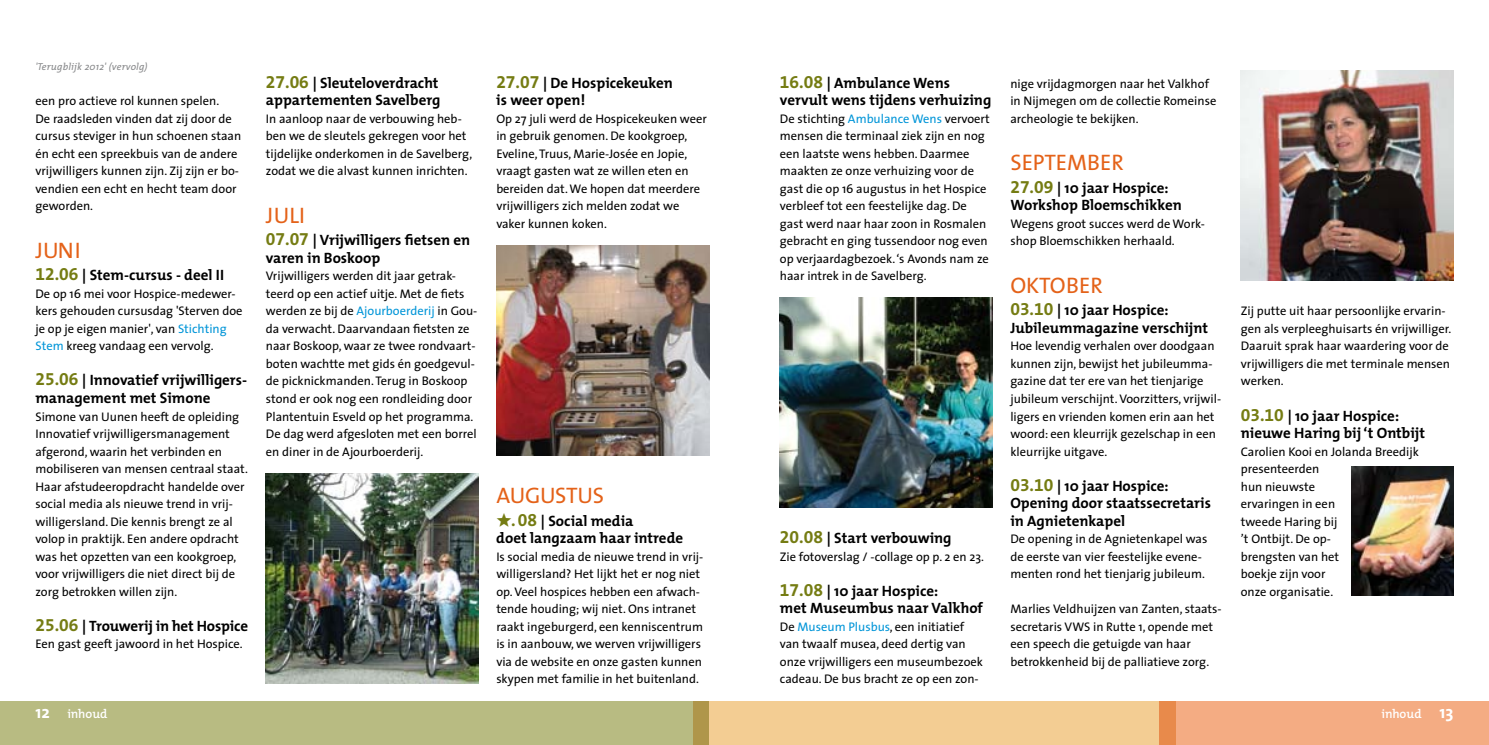
<style>
.page{position:relative;width:1489px;height:745px;background:#fff}
.page>*{position:absolute;margin:0;border:0;box-sizing:border-box;transform-origin:0 0}
.t1{font:22.5px "The Mix";letter-spacing:.01em;color:#e46219}
.t2{font:700 15px/17.5px "The Mix";color:#000}
.t3{font:12.5px/17.5px "The Sans";color:#000}
.t4{font:600 12.5px "The Mix";color:#fff}
.t5{font:italic 10px "The Mix";letter-spacing:.02em;color:#87888a}
.s1{font-family:"The Mix Bold Expert";font-weight:400;font-size:17.5px;color:#757c13}
.s2{color:#0095d8}
.s3{font-weight:700;font-size:17.5px}
</style>
<div class="page">
<div style="left:693px;top:700px;width:482px;height:44px;background:#f3cd93"></div>
<div style="left:1158px;top:700px;width:330px;height:44px;background:#f4ac83"></div>
<div style="left:0;top:700px;width:709px;height:44px;background:#b8bb82"></div>
<img style="left:266px;top:473px;width:212px;height:209px">
<img style="left:496px;top:245px;width:213px;height:210px">
<img style="left:780px;top:298px;width:212px;height:209px">
<img style="left:1240px;top:70px;width:213px;height:210px">
<img style="left:1351px;top:466px;width:102px;height:129px">
<p class="t5" style="left:35px;top:58px;width:114px">'Terugblijk 2012' (vervolg)</p>
<p class="t3" style="left:35px;top:92px;width:207px">een pro actieve rol kunnen spelen.<br>De raadsleden vinden dat zij door de cursus steviger in hun schoenen staan én echt een spreekbuis van de andere vrijwilligers kunnen zijn. Zij zijn er bo&shy;vendien een echt en hecht team door geworden.</p>
<h1 class="t1" style="left:35px;top:231px;width:43px">JUNI</h1>
<p class="t2" style="left:35px;top:266px;width:190px"><span class="s1">12.06</span> | Stem-cursus - deel II</p>
<p class="t3" style="left:35px;top:284px;width:209px">De op 16 mei voor Hospice-medewer&shy;kers gehouden cursusdag 'Sterven doe je op je eigen manier', van <span class="s2">Stichting Stem</span> kreeg vandaag een vervolg.</p>
<p class="t2" style="left:35px;top:371px;width:213px"><span class="s1">25.06</span> | Innovatief vrijwilligers&shy;management met Simone</p>
<p class="t3" style="left:35px;top:407px;width:214px">Simone van Uunen heeft de opleiding Innovatief vrijwilligersmanagement afgerond, waarin het verbinden en mobiliseren van mensen centraal staat.<br>Haar afstudeeropdracht handelde over social media als nieuwe trend in vrij&shy;willigersland. Die kennis brengt ze al volop in praktijk. Een andere opdracht was het opzetten van een kookgroep, voor vrijwilligers die niet direct bij de zorg betrokken willen zijn.</p>
<p class="t2" style="left:35px;top:616px;width:214px"><span class="s1">25.06</span> | Trouwerij in het Hospice</p>
<p class="t3" style="left:35px;top:634px;width:209px">Een gast geeft jawoord in het Hospice.</p>
<p class="t2" style="left:266px;top:73px;width:176px"><span class="s1">27.06</span> | Sleuteloverdracht appartementen Savelberg</p>
<p class="t3" style="left:266px;top:109px;width:208px">In aanloop naar de verbouwing heb&shy;ben we de sleutels gekregen voor het tijdelijke onderkomen in de Savelberg, zodat we die alvast kunnen inrichten.</p>
<h1 class="t1" style="left:266px;top:196px;width:18px">JULI</h1>
<p class="t2" style="left:266px;top:231px;width:206px"><span class="s1">07.07</span> | Vrijwilligers fietsen en varen in Boskoop</p>
<p class="t3" style="left:266px;top:267px;width:213px">Vrijwilligers werden dit jaar getrak&shy;teerd op een actief uitje. Met de fiets werden ze bij de <span class="s2">Ajourboerderij</span> in Gou&shy;da verwacht. Daarvandaan fietsten ze naar Boskoop, waar ze twee rondvaart&shy;boten wachtte met gids én goedgevul&shy;de picknickmanden. Terug in Boskoop stond er ook nog een rondleiding door Plantentuin Esveld op het programma.<br>De dag werd afgesloten met een borrel en diner in de Ajourboerderij.</p>
<p class="t2" style="left:496px;top:73px;width:178px"><span class="s1">27.07</span> | De Hospicekeuken is weer open!</p>
<p class="t3" style="left:496px;top:109px;width:212px">Op 27 juli werd de Hospicekeuken weer in gebruik genomen. De kookgroep, Eveline, Truus, Marie-Josée en Jopie, vraagt gasten wat ze willen eten en bereiden dat. We hopen dat meerdere vrijwilligers zich melden zodat we vaker kunnen koken.</p>
<h1 class="t1" style="left:496px;top:476px;width:109px">AUGUSTUS</h1>
<p class="t2" style="left:496px;top:511px;width:188px"><span class="s1">?.08</span> | Social media<br>doet langzaam haar intrede</p>
<p class="t3" style="left:496px;top:547px;width:208px">Is social media de nieuwe trend in vrij&shy;willigersland? Het lijkt het er nog niet op. Veel hospices hebben een afwach&shy;tende houding; wij niet. Ons intranet raakt ingeburgerd, een kenniscentrum is in aanbouw, we werven vrijwilligers via de website en onze gasten kunnen skypen met familie in het buitenland.</p>
<p class="t2" style="left:780px;top:73px;width:213px"><span class="s1">16.08</span> | Ambulance Wens vervult wens tijdens verhuizing</p>
<p class="t3" style="left:780px;top:109px;width:211px">De stichting <span class="s2">Ambulance Wens</span> vervoert mensen die terminaal ziek zijn en nog een laatste wens hebben. Daarmee maakten ze onze verhuizing voor de gast die op 16 augustus in het Hospice verbleef tot een feestelijke dag. De gast werd naar haar zoon in Rosmalen gebracht en ging tussendoor nog even op verjaardagbezoek. ‘s Avonds nam ze haar intrek in de Savelberg.</p>
<p class="t2" style="left:780px;top:528px;width:173px"><span class="s1">20.08</span> | Start verbouwing</p>
<p class="t3" style="left:780px;top:547px;width:206px">Zie fotoverslag / -collage op p. 2 en 23.</p>
<p class="t2" style="left:780px;top:581px;width:204px"><span class="s1">17.08</span> | 10 jaar Hospice:<br>met Museumbus naar Valkhof</p>
<p class="t3" style="left:780px;top:617px;width:204px">De <span class="s2">Museum Plusbus</span>, een initiatief van twaalf musea, deed dertig van onze vrijwilligers een museumbezoek cadeau. De bus bracht ze op een zon-</p>
<p class="t3" style="left:1010px;top:74px;width:207px">nige vrijdagmorgen naar het Valkhof in Nijmegen om de collectie Romeinse archeologie te bekijken.</p>
<h1 class="t1" style="left:1010px;top:144px;width:115px">SEPTEMBER</h1>
<p class="t2" style="left:1010px;top:178px;width:173px"><span class="s1">27.09</span> | 10 jaar Hospice:<br>Workshop Bloemschikken</p>
<p class="t3" style="left:1010px;top:214px;width:196px">Wegens groot succes werd de Work&shy;shop Bloemschikken herhaald.</p>
<h1 class="t1" style="left:1010px;top:266px;width:15px">OKTO</h1>
<h1 class="t1" style="left:1066px;top:266px;width:38px">BER</h1>
<p class="t2" style="left:1010px;top:301px;width:199px"><span class="s1">03.10</span> | 10 jaar Hospice:<br>Jubileummagazine verschijnt</p>
<p class="t3" style="left:1010px;top:337px;width:212px">Hoe levendig verhalen over doodgaan kunnen zijn, bewijst het jubileumma&shy;gazine dat ter ere van het tienjarige jubileum verschijnt. Voorzitters, vrijwil&shy;ligers en vrienden komen erin aan het woord: een kleurrijk gezelschap in een kleurrijke uitgave.</p>
<p class="t2" style="left:1010px;top:476px;width:202px"><span class="s1">03.10</span> | 10 jaar Hospice:<br>Opening door staatssecretaris in Agnietenkapel</p>
<p class="t3" style="left:1010px;top:529px;width:198px">De opening in de Agnietenkapel was de eerste van vier feestelijke evene&shy;menten rond het tienjarig jubileum.</p>
<p class="t3" style="left:1010px;top:599px;width:213px">Marlies Veldhuijzen van Zanten, staats&shy;secretaris VWS in Rutte 1, opende met een speech die getuigde van haar betrokkenheid bij de palliatieve zorg.</p>
<p class="t3" style="left:1240px;top:302px;width:212px">Zij putte uit haar persoonlijke ervarin&shy;gen als verpleeghuisarts én vrijwilliger.<br>Daaruit sprak haar waardering voor de vrijwilligers die met terminale mensen werken.</p>
<p class="t2" style="left:1240px;top:406px;width:186px"><span class="s1">03.10</span> | 10 jaar Hospice: nieuwe Haring bij ‘t Ontbijt</p>
<p class="t3" style="left:1240px;top:442px;width:180px">Carolien Kooi en Jolanda Breedijk presenteerden<br>hun nieuwste<br>ervaringen in een<br>tweede Haring bij<br>’t Ontbijt. De op-<br>brengsten van het<br>boekje zijn voor<br>onze organisatie.</p>
<p class="t4" style="left:35px;top:703px;width:74px"><span class="s3">12</span> inhoud</p>
<p class="t4" style="left:1381px;top:703px;width:74px">inhoud <span class="s3">13</span></p>
</div>
